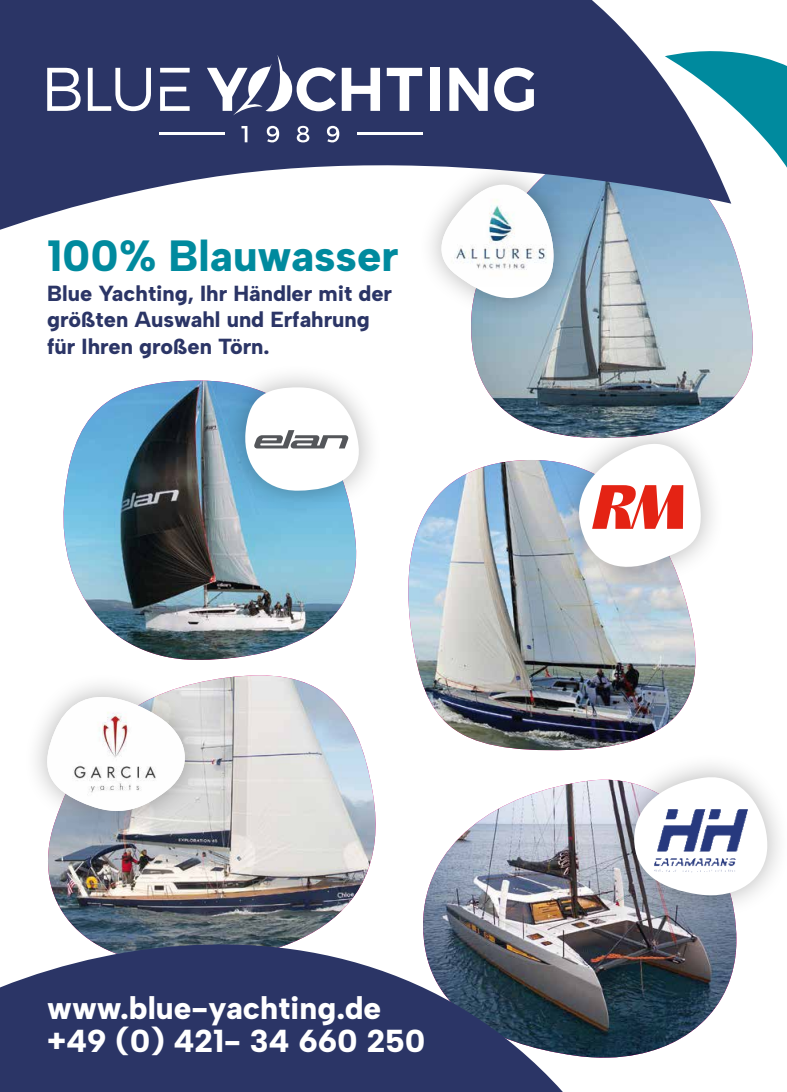
<style>
.page{position:relative;width:787px;height:1092px;background:#fff}
.page>*{position:absolute;margin:0;border:0;box-sizing:border-box;transform-origin:0 0}
.t1{font:43.75px "Albert Sans";color:#008a9e}
.t2{font:31.75px/33.8px "Albert Sans";color:#fff}
.t3{font:21.75px/26.2px "Albert Sans";color:#2b3566}
</style>
<div class="page">
<img style="left:48px;top:675px;width:328px;height:179px">
<img style="left:445px;top:779px;width:291px;height:267px">
<img style="left:0;top:854px;width:667px;height:237px">
<svg style="left:731px;top:52px;width:56px;height:116px"></svg>
<svg style="left:731px;top:133px;width:32px;height:35px"></svg>
<img style="left:471px;top:145px;width:282px;height:289px">
<div style="left:610px;top:752px;width:177px;height:167px;background:#000;opacity:.3"></div>
<svg style="left:634px;top:772px;width:133px;height:127px"></svg>
<img style="left:650px;top:805px;width:101px;height:78px">
<img style="left:63px;top:380px;width:293px;height:280px">
<div style="left:221px;top:363px;width:162px;height:152px;background:#000;opacity:.3"></div>
<img style="left:408px;top:460px;width:288px;height:290px">
<div style="left:554px;top:419px;width:171px;height:172px;background:#000;opacity:.3"></div>
<svg style="left:570px;top:436px;width:140px;height:137px"></svg>
<div style="left:23px;top:672px;width:186px;height:163px;background:#000;opacity:.3"></div>
<svg style="left:40px;top:679px;width:154px;height:138px"></svg>
<img style="left:40px;top:697px;width:152px;height:118px">
<svg style="left:0;top:0;width:731px;height:320px"></svg>
<svg style="left:241px;top:126px;width:6px;height:16px"></svg>
<svg style="left:267px;top:126px;width:12px;height:16px"></svg>
<svg style="left:297px;top:126px;width:12px;height:16px"></svg>
<svg style="left:327px;top:126px;width:12px;height:16px"></svg>
<hr style="left:357px;top:132px;width:65px;height:2px;background:#fff">
<hr style="left:159px;top:132px;width:65px;height:2px;background:#fff">
<svg style="left:47px;top:68px;width:34px;height:43px"></svg>
<svg style="left:88px;top:68px;width:63px;height:43px"></svg>
<svg style="left:342px;top:68px;width:38px;height:43px"></svg>
<svg style="left:387px;top:68px;width:35px;height:43px"></svg>
<div style="left:430px;top:68px;width:10px;height:43px;background:#fff"></div>
<svg style="left:449px;top:68px;width:38px;height:43px"></svg>
<svg style="left:494px;top:67px;width:40px;height:44px"></svg>
<svg style="left:160px;top:68px;width:30px;height:5px"></svg>
<svg style="left:160px;top:87px;width:30px;height:24px"></svg>
<svg style="left:207px;top:55px;width:129px;height:60px"></svg>
<svg style="left:243px;top:387px;width:119px;height:104px"></svg>
<h1 class="t1" style="left:47px;top:229px;width:353px">100% Blauwasser</h1>
<p class="t3" style="left:47px;top:280px;width:346px">Blue Yachting, Ihr Händler mit der größten Auswahl und Erfahrung für Ihren großen Törn.</p>
<h2 class="t2" style="left:47px;top:990px;width:380px">www.blue-yachting.de +49 (0) 421- 34 660 250</h2>
</div>
